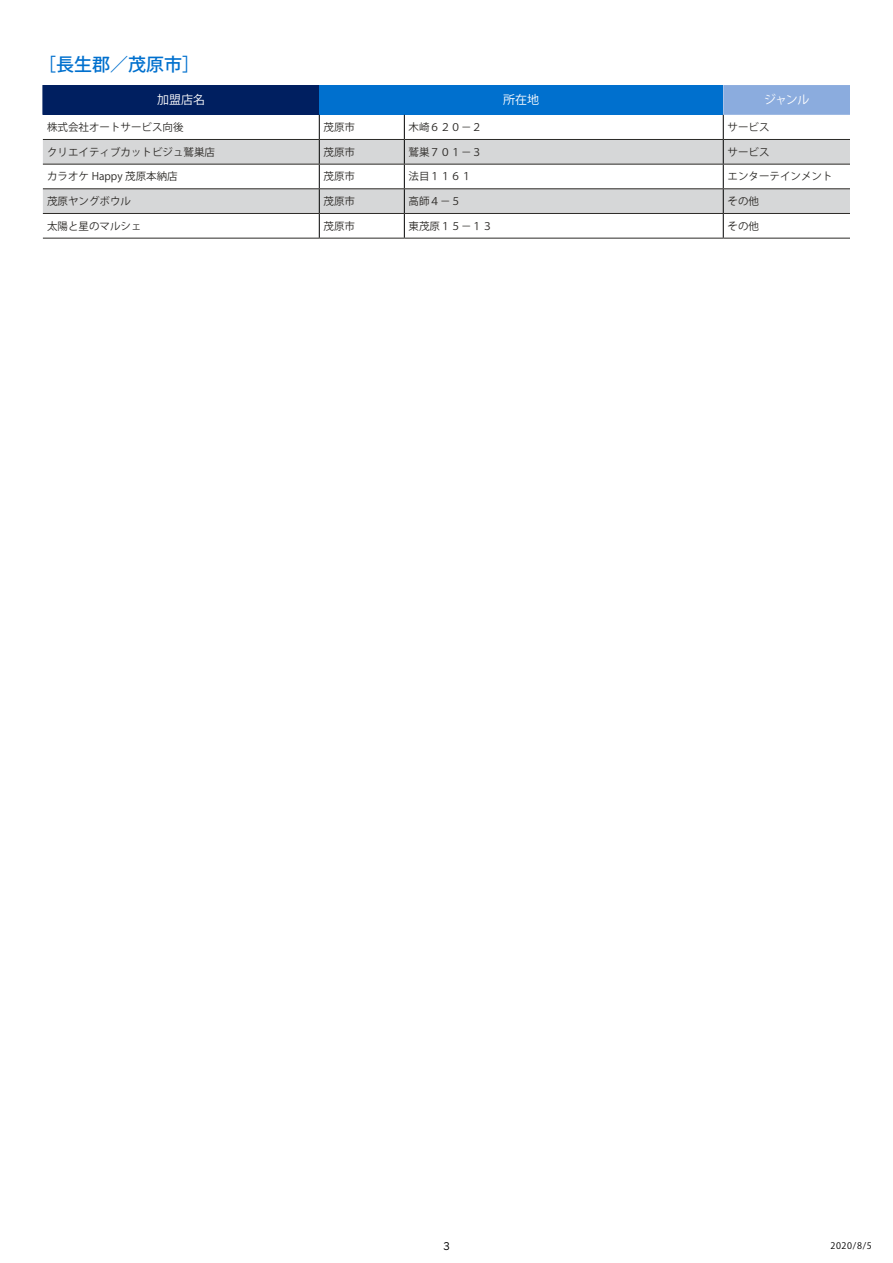
<style>
.page{position:relative;width:893px;height:1263px;background:#fff}
.page>*{position:absolute;margin:0;border:0;box-sizing:border-box;transform-origin:0 0}
.t1{font:500 18px "Koz Go Pro";color:#0070ce}
.t2{font:12px "Koz Go Pro";color:#fff}
.t3{font:10.5px "Koz Go Pro";color:#2c2a27}
.t4{font:10.5px "Benton Sans";color:#000}
.t5{font:9px "Koz Go Pro";color:#000}
</style>
<div class="page">
<div style="left:43px;top:85px;width:276px;height:30px;background:#001f60"></div>
<div style="left:319px;top:85px;width:404px;height:30px;background:#0070ce"></div>
<svg style="left:43px;top:140px;width:680px;height:73px;fill:#d6d7d8"></svg>
<svg style="left:319px;top:115px;width:1px;height:123px"></svg>
<svg style="left:404px;top:115px;width:1px;height:123px"></svg>
<svg style="left:723px;top:85px;width:127px;height:153px"></svg>
<hr style="left:43px;top:139px;width:276px;height:1px;background:#2c2a27">
<hr style="left:319px;top:139px;width:85px;height:1px;background:#2c2a27">
<hr style="left:404px;top:139px;width:319px;height:1px;background:#2c2a27">
<hr style="left:723px;top:139px;width:128px;height:1px;background:#2c2a27">
<hr style="left:43px;top:164px;width:276px;height:1px;background:#2c2a27">
<hr style="left:319px;top:164px;width:85px;height:1px;background:#2c2a27">
<hr style="left:404px;top:164px;width:319px;height:1px;background:#2c2a27">
<hr style="left:723px;top:164px;width:128px;height:1px;background:#2c2a27">
<hr style="left:43px;top:188px;width:276px;height:1px;background:#2c2a27">
<hr style="left:319px;top:188px;width:85px;height:1px;background:#2c2a27">
<hr style="left:404px;top:188px;width:319px;height:1px;background:#2c2a27">
<hr style="left:723px;top:188px;width:128px;height:1px;background:#2c2a27">
<hr style="left:43px;top:213px;width:276px;height:1px;background:#2c2a27">
<hr style="left:319px;top:213px;width:85px;height:1px;background:#2c2a27">
<hr style="left:404px;top:213px;width:319px;height:1px;background:#2c2a27">
<hr style="left:723px;top:213px;width:128px;height:1px;background:#2c2a27">
<hr style="left:43px;top:238px;width:276px;height:1px;background:#2c2a27">
<hr style="left:319px;top:238px;width:85px;height:1px;background:#2c2a27">
<hr style="left:404px;top:238px;width:319px;height:1px;background:#2c2a27">
<hr style="left:723px;top:238px;width:128px;height:1px;background:#2c2a27">
<h1 class="t1" style="left:38px;top:52px;width:164px">［長生郡／茂原市］</h1>
<p class="t2" style="left:157px;top:92px;width:49px">加盟店名</p>
<p class="t2" style="left:503px;top:92px;width:37px">所在地</p>
<p class="t2" style="left:764px;top:92px;width:47px">ジャンル</p>
<p class="t3" style="left:47px;top:120px;width:138px">株式会社オートサービス向後</p>
<p class="t3" style="left:324px;top:120px;width:33px">茂原市</p>
<p class="t3" style="left:409px;top:120px;width:75px">木崎６２０－２</p>
<p class="t3" style="left:727px;top:120px;width:43px">サービス</p>
<p class="t3" style="left:47px;top:145px;width:170px">クリエイティブカットビジュ鷲巣店</p>
<p class="t3" style="left:324px;top:145px;width:33px">茂原市</p>
<p class="t3" style="left:409px;top:145px;width:75px">鷲巣７０１－３</p>
<p class="t3" style="left:727px;top:145px;width:43px">サービス</p>
<p class="t3" style="left:47px;top:170px;width:132px">カラオケ Happy 茂原本納店</p>
<p class="t3" style="left:324px;top:170px;width:33px">茂原市</p>
<p class="t3" style="left:409px;top:170px;width:64px">法目１１６１</p>
<p class="t3" style="left:727px;top:170px;width:106px">エンターテインメント</p>
<p class="t3" style="left:47px;top:194px;width:85px">茂原ヤングボウル</p>
<p class="t3" style="left:324px;top:194px;width:33px">茂原市</p>
<p class="t3" style="left:409px;top:194px;width:54px">高師４－５</p>
<p class="t3" style="left:727px;top:194px;width:33px">その他</p>
<p class="t3" style="left:47px;top:219px;width:96px">太陽と星のマルシェ</p>
<p class="t3" style="left:324px;top:219px;width:33px">茂原市</p>
<p class="t3" style="left:409px;top:219px;width:96px">東茂原１５－１３　</p>
<p class="t3" style="left:727px;top:219px;width:33px">その他</p>
<p class="t4" style="left:443px;top:1240px;width:8px">3</p>
<p class="t5" style="left:830px;top:1240px;width:43px">2020/8/5</p>
</div>
